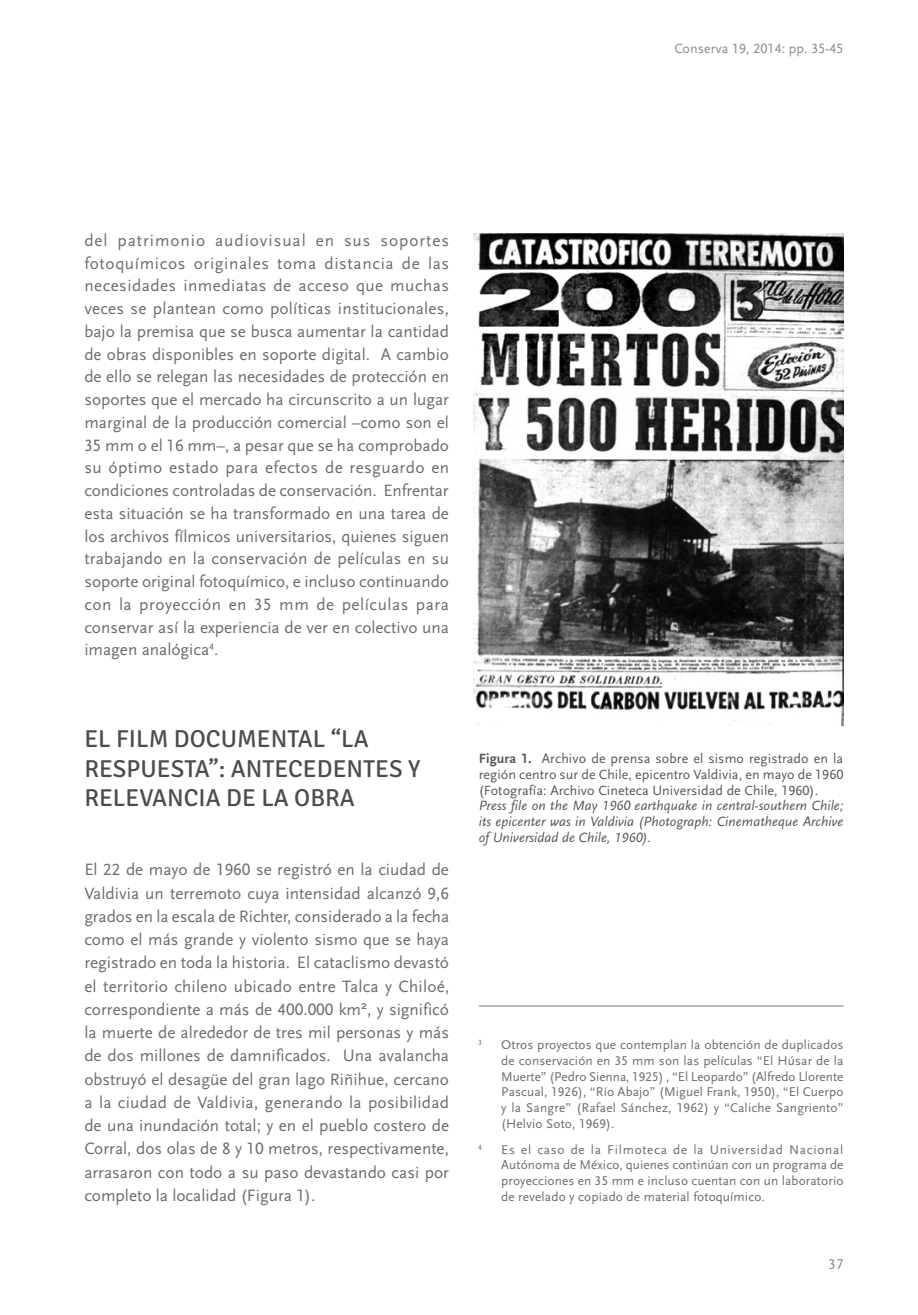
<style>
.page{position:relative;width:918px;height:1315px;background:#fff}
.page>*{position:absolute;margin:0;border:0;box-sizing:border-box;transform-origin:0 0}
.t1{font:24.5px/29.8px "Signika";color:#4b4c4d}
.t2{font:17.15px/22.8px "Scala Sans Regular LF";color:#6c6d70;text-align:justify}
.t3{font:14.88px "Scala Sans Regular LF";color:#8a8c8f}
.t4{font:14px/15.8px "Scala Sans Regular LF";letter-spacing:.005em;color:#57585a;text-align:justify}
.t5{font:14px/15.8px "Scala Sans Regular LF Italic";letter-spacing:.005em;color:#57585a;text-align:justify}
.t6{font:14px "Scala Sans Regular LF";letter-spacing:.005em;color:#8a8c8f}
.t7{font:13.3px/15.8px "Scala Sans Regular LF";letter-spacing:.01em;color:#6c6d70;text-align:justify}
.t8{font:7.88px "Scala Sans Regular LF";color:#6c6d70}
.s1{font-family:"Scala Sans Bold LF"}
</style>
<div class="page">
<img style="left:474px;top:233px;width:369px;height:492px">
<hr style="left:479px;top:1005px;width:364px;height:1px;background:#939598">
<p class="t6" style="left:674px;top:41px;width:171px">Conserva 19, 2014: pp. 35-45</p>
<p class="t2" style="left:84px;top:229px;width:366px">del patrimonio audiovisual en sus soportes fotoquímicos originales toma distancia de las necesidades inmediatas de acceso que muchas veces se plantean como políticas institucionales, bajo la premisa que se busca aumentar la cantidad de obras disponibles en soporte digital. A cambio de ello se relegan las necesidades de protección en soportes que el mercado ha circunscrito a un lugar marginal de la producción comercial –como son el 35 mm o el 16 mm–, a pesar que se ha comprobado su óptimo estado para efectos de resguardo en condiciones controladas de conservación. Enfrentar esta situación se ha transformado en una tarea de los archivos fílmicos universitarios, quienes siguen trabajando en la conservación de películas en su soporte original fotoquímico, e incluso continuando con la proyección en 35 mm de películas para conservar así la experiencia de ver en colectivo una imagen analógica<sup>4</sup>.</p>
<h1 class="t1" style="left:84px;top:724px;width:338px">EL FILM DOCUMENTAL “LA<br>RESPUESTA”: ANTECEDENTES Y<br>RELEVANCIA DE LA OBRA</h1>
<p class="t2" style="left:84px;top:858px;width:366px;line-height:23.3px">El 22 de mayo de 1960 se registró en la ciudad de Valdivia un terremoto cuya intensidad alcanzó 9,6 grados en la escala de Richter, considerado a la fecha como el más grande y violento sismo que se haya registrado en toda la historia. El cataclismo devastó el territorio chileno ubicado entre Talca y Chiloé, correspondiente a más de 400.000 km², y significó la muerte de alrededor de tres mil personas y más de dos millones de damnificados. Una avalancha obstruyó el desagüe del gran lago Riñihue, cercano a la ciudad de Valdivia, generando la posibilidad de una inundación total; y en el pueblo costero de Corral, dos olas de 8 y 10 metros, respectivamente, arrasaron con todo a su paso devastando casi por completo la localidad (Figura 1).</p>
<p class="t4" style="left:479px;top:751px;width:366px"><span class="s1">Figura 1.</span> Archivo de prensa sobre el sismo registrado en la región centro sur de Chile, epicentro Valdivia, en mayo de 1960 (Fotografía: Archivo Cineteca Universidad de Chile, 1960).</p>
<p class="t5" style="left:479px;top:798px;width:366px">Press file on the May 1960 earthquake in central-southern Chile; its epicenter was in Valdivia (Photograph: Cinematheque Archive of Universidad de Chile, 1960).</p>
<p class="t8" style="left:478px;top:1038px;width:5px">3</p>
<p class="t8" style="left:478px;top:1143px;width:5px">4</p>
<p class="t7" style="left:501px;top:1037px;width:344px">Otros proyectos que contemplan la obtención de duplicados de conservación en 35 mm son las películas “El Húsar de la Muerte” (Pedro Sienna, 1925) , “El Leopardo” (Alfredo Llorente Pascual, 1926), “Río Abajo” (Miguel Frank, 1950), “El Cuerpo y la Sangre” (Rafael Sánchez, 1962) y “Caliche Sangriento” (Helvio Soto, 1969).</p>
<p class="t7" style="left:501px;top:1141px;width:344px">Es el caso de la Filmoteca de la Universidad Nacional Autónoma de México, quienes continúan con un programa de proyecciones en 35 mm e incluso cuentan con un laboratorio de revelado y copiado de material fotoquímico.</p>
<p class="t3" style="left:828px;top:1255px;width:16px">37</p>
</div>
